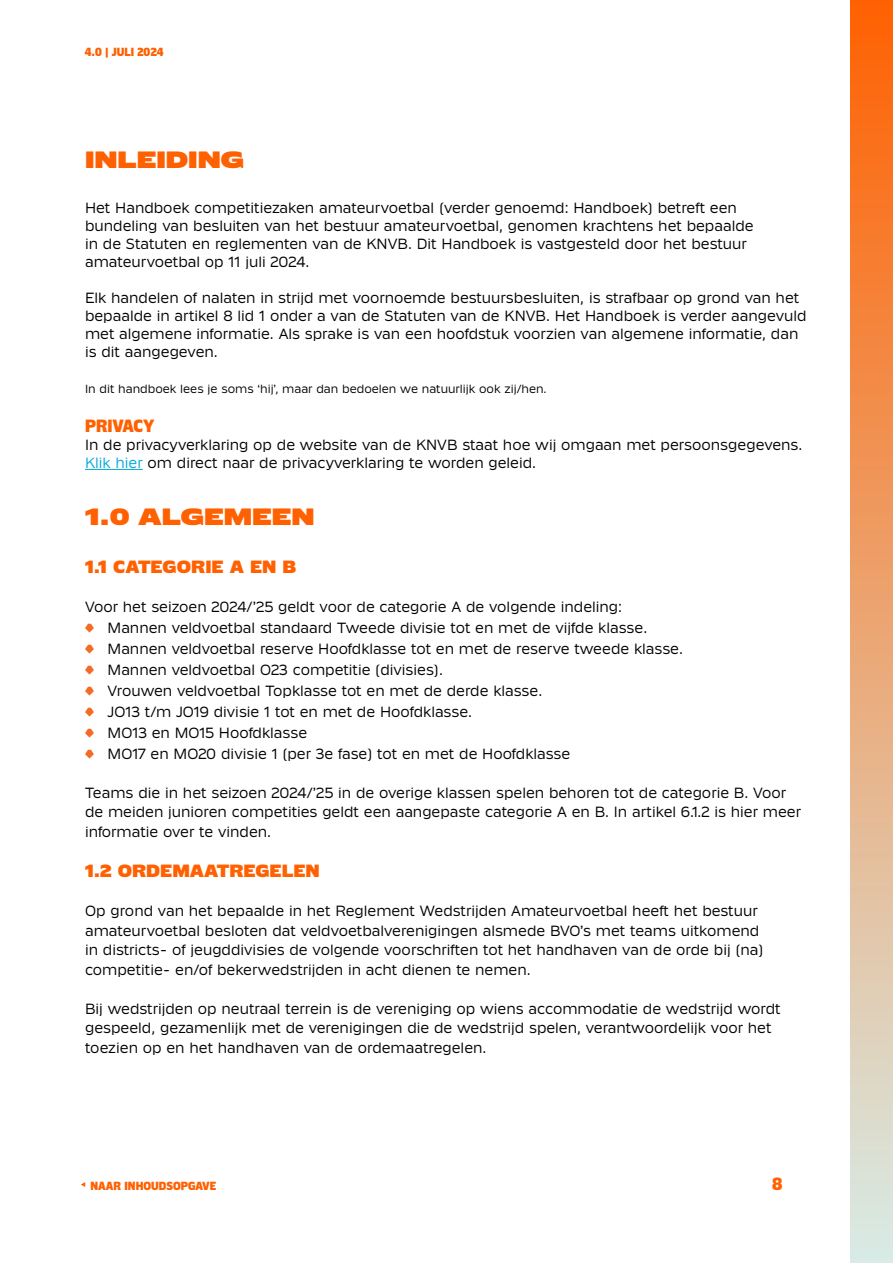
<style>
.page{position:relative;width:893px;height:1263px;background:#fff}
.page>*{position:absolute;margin:0;border:0;box-sizing:border-box;transform-origin:0 0}
.t1{font:700 24px "Klub KNVB112024";color:#ff6000}
.t2{font:700 18px "Klub KNVB092024";color:#ff6000}
.t3{font:700 18px "Klub KNVB072024";color:#ff6000}
.t4{font:15px/18px "Klub KNVB092024";color:#000}
.t5{font:12px "Klub KNVB092024";color:#000}
.t6{font:700 12px "Klub KNVB072024";color:#ff6000}
.s1{color:#00aadb}
</style>
<div class="page">
<svg style="left:81px;top:1182px;width:4px;height:5px"></svg>
<div style="left:850px;top:0;width:43px;height:1263px;background:linear-gradient(to bottom,#ff6101,#d8ebe6)"></div>
<hr style="left:85px;top:469px;width:58px;height:1px;background:#00aadb">
<svg style="left:85px;top:624px;width:9px;height:9px"></svg>
<svg style="left:85px;top:645px;width:9px;height:9px"></svg>
<svg style="left:85px;top:666px;width:9px;height:9px"></svg>
<svg style="left:85px;top:687px;width:9px;height:9px"></svg>
<svg style="left:85px;top:708px;width:9px;height:9px"></svg>
<svg style="left:85px;top:729px;width:9px;height:9px"></svg>
<svg style="left:85px;top:750px;width:9px;height:9px"></svg>
<p class="t6" style="left:85px;top:45px;width:80px">4.0 | JULI 2024</p>
<h1 class="t1" style="left:85px;top:146px;width:161px">INLEIDING</h1>
<p class="t4" style="left:85px;top:198px;width:670px">Het Handboek competitiezaken amateurvoetbal (verder genoemd: Handboek) betreft een bundeling van besluiten van het bestuur amateurvoetbal, genomen krachtens het bepaalde in de Statuten en reglementen van de KNVB. Dit Handboek is vastgesteld door het bestuur amateurvoetbal op 11 juli 2024.</p>
<p class="t4" style="left:85px;top:288px;width:723px">Elk handelen of nalaten in strijd met voornoemde bestuursbesluiten, is strafbaar op grond van het bepaalde in artikel 8 lid 1 onder a van de Statuten van de KNVB. Het Handboek is verder aangevuld met algemene informatie. Als sprake is van een hoofdstuk voorzien van algemene informatie, dan is dit aangegeven.</p>
<p class="t5" style="left:85px;top:382px;width:463px">In dit handboek lees je soms ‘hij’, maar dan bedoelen we natuurlijk ook zij/hen.</p>
<p class="t3" style="left:85px;top:415px;width:71px">PRIVACY</p>
<p class="t4" style="left:85px;top:435px;width:719px">In de privacyverklaring op de website van de KNVB staat hoe wij omgaan met persoonsgegevens.<br><span class="s1">Klik hier</span> om direct naar de privacyverklaring te worden geleid.</p>
<h1 class="t1" style="left:85px;top:503px;width:231px">1.0 ALGEMEEN</h1>
<p class="t2" style="left:85px;top:556px;width:213px">1.1 CATEGORIE A EN B</p>
<p class="t4" style="left:108px;top:596px;width:577px;line-height:21px;text-indent:-22px">Voor het seizoen 2024/’25 geldt voor de categorie A de volgende indeling:<br>Mannen veldvoetbal standaard Tweede divisie tot en met de vijfde klasse.<br>Mannen veldvoetbal reserve Hoofdklasse tot en met de reserve tweede klasse.<br>Mannen veldvoetbal O23 competitie (divisies).<br>Vrouwen veldvoetbal Topklasse tot en met de derde klasse.<br>JO13 t/m JO19 divisie 1 tot en met de Hoofdklasse.<br>MO13 en MO15 Hoofdklasse<br>MO17 en MO20 divisie 1 (per 3e fase) tot en met de Hoofdklasse</p>
<p class="t4" style="left:85px;top:783px;width:717px;line-height:19.5px">Teams die in het seizoen 2024/’25 in de overige klassen spelen behoren tot de categorie B. Voor de meiden junioren competities geldt een aangepaste categorie A en B. In artikel 6.1.2 is hier meer informatie over te vinden.</p>
<p class="t2" style="left:85px;top:860px;width:236px">1.2 ORDEMAATREGELEN</p>
<p class="t4" style="left:85px;top:901px;width:680px;line-height:19.5px">Op grond van het bepaalde in het Reglement Wedstrijden Amateurvoetbal heeft het bestuur amateurvoetbal besloten dat veldvoetbalverenigingen alsmede BVO’s met teams uitkomend in districts- of jeugddivisies de volgende voorschriften tot het handhaven van de orde bij (na) competitie- en/of bekerwedstrijden in acht dienen te nemen.</p>
<p class="t4" style="left:85px;top:999px;width:697px;line-height:19.5px">Bij wedstrijden op neutraal terrein is de vereniging op wiens accommodatie de wedstrijd wordt gespeeld, gezamenlijk met de verenigingen die de wedstrijd spelen, verantwoordelijk voor het toezien op en het handhaven van de ordemaatregelen.</p>
<p class="t6" style="left:91px;top:1179px;width:127px">NAAR INHOUDSOPGAVE</p>
<p class="t3" style="left:772px;top:1173px;width:12px">8</p>
</div>
